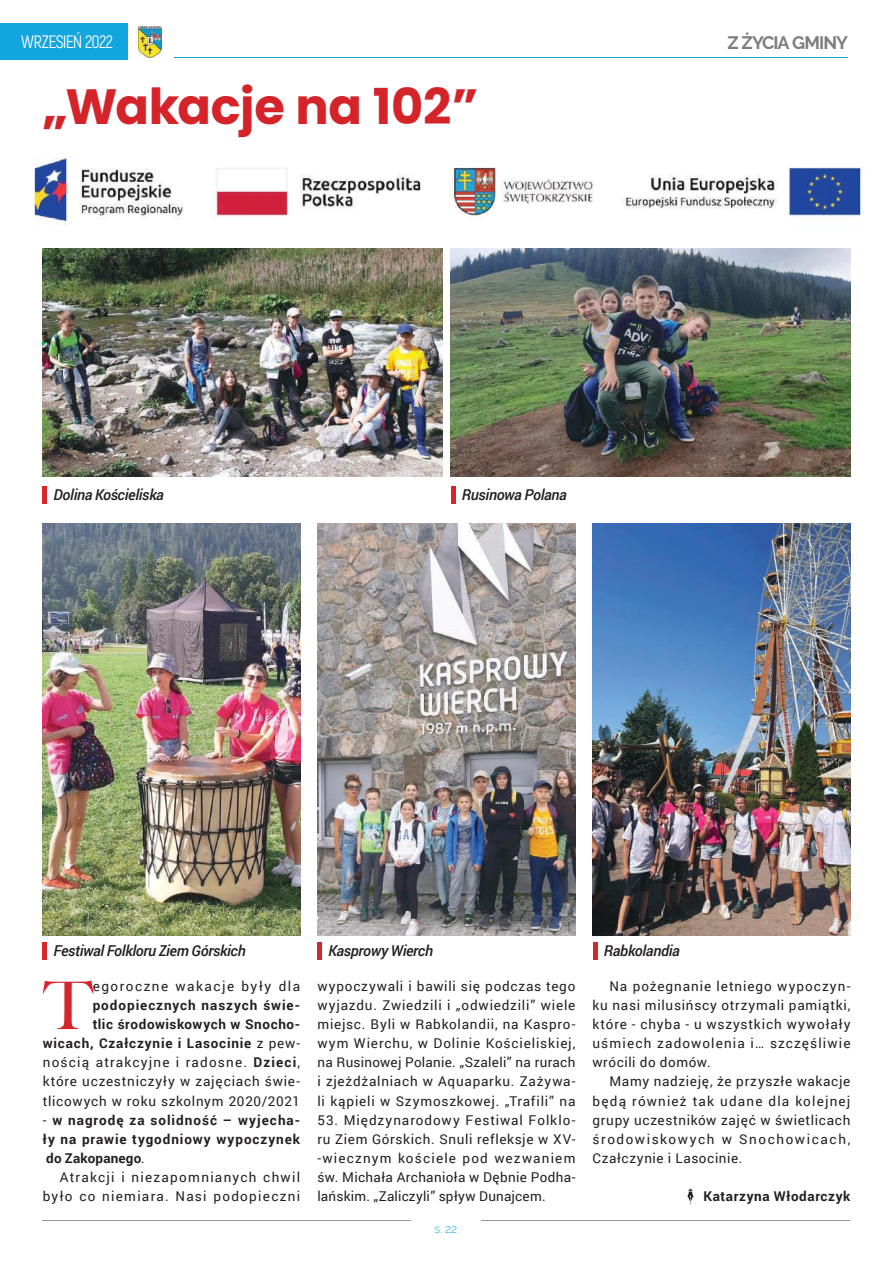
<style>
.page{position:relative;width:893px;height:1263px;background:#fff}
.page>*{position:absolute;margin:0;border:0;box-sizing:border-box;transform-origin:0 0}
.t1{font:500 66.6px "Big Caslon";color:#d7252c}
.t2{font:700 49.5px "Poppins";letter-spacing:-.01em;color:#d42429}
.t3{font:18px "Akrobat";letter-spacing:-.045em;color:#fff}
.t4{font:700 18px "Raleway";letter-spacing:-.05em;color:#7d7c7e}
.t5{font:italic 500 15px "Roboto";letter-spacing:-.025em;color:#241f1f}
.t6{font:13.5px/19.2px "Roboto";letter-spacing:.07em;color:#241f1f;text-align:justify}
.t7{font:700 13.5px/19.2px "Roboto";letter-spacing:.055em;color:#241f1f;text-align:justify}
.t8{font:13.5px/19.2px "Roboto";letter-spacing:.095em;color:#241f1f;text-align:right}
.t9{font:13.5px "Roboto";letter-spacing:.11em;color:#241f1f}
.t10{font:300 12px "Raleway";color:#13a5de}
.s1{font-weight:700}
.s2{font-weight:400}
</style>
<div class="page">
<img style="left:138px;top:26px;width:24px;height:31px">
<div style="left:0;top:23px;width:128px;height:37px;background:#13a5de"></div>
<hr style="left:174px;top:57px;width:674px;height:1px;background:#13a5de">
<hr style="left:43px;top:1221px;width:368px;height:1px;background:#9a978f">
<hr style="left:481px;top:1221px;width:368px;height:1px;background:#9a978f">
<hr style="left:43px;top:487px;width:4px;height:17px;background:#d7252c">
<hr style="left:43px;top:943px;width:4px;height:17px;background:#d7252c">
<div style="left:317px;top:943px;width:5px;height:17px;background:#d7252c"></div>
<hr style="left:593px;top:943px;width:4px;height:17px;background:#d7252c">
<hr style="left:451px;top:487px;width:4px;height:17px;background:#d7252c">
<img style="left:43px;top:248px;width:399px;height:228px">
<img style="left:43px;top:523px;width:257px;height:413px">
<img style="left:317px;top:523px;width:258px;height:413px">
<img style="left:592px;top:523px;width:258px;height:413px">
<img style="left:451px;top:248px;width:399px;height:228px">
<img style="left:33px;top:157px;width:830px;height:69px">
<svg style="left:687px;top:1188px;width:7px;height:16px"></svg>
<h3 class="t3" style="left:21px;top:31px;width:93px">WRZESIEŃ 2022</h3>
<h3 class="t4" style="left:728px;top:32px;width:122px">Z ŻYCIA GMINY</h3>
<h2 class="t2" style="left:43px;top:78px;width:437px">„Wakacje na 102”</h2>
<p class="t5" style="left:54px;top:484px;width:112px">Dolina Kościeliska</p>
<p class="t5" style="left:462px;top:484px;width:107px">Rusinowa Polana</p>
<p class="t5" style="left:54px;top:940px;width:194px">Festiwal Folkloru Ziem Górskich</p>
<p class="t5" style="left:329px;top:940px;width:106px">Kasprowy Wierch</p>
<p class="t5" style="left:604px;top:940px;width:78px">Rabkolandia</p>
<h1 class="t1" style="left:44px;top:951px;width:51px">T</h1>
<p class="t9" style="left:93px;top:976px;width:209px">egoroczne wakacje były dla</p>
<p class="t6" style="left:43px;top:995px;width:259px;text-align:right"><span class="s1">podopiecznych naszych świe-<br>tlic środowiskowych w Snocho&shy;wicach, Czałczynie i Lasocinie</span> z pew&shy;nością atrakcyjne i radosne. <span class="s1">Dzieci</span>, które uczestniczyły w zajęciach świe&shy;tlicowych w roku szkolnym 2020/2021</p>
<p class="t7" style="left:43px;top:1110px;width:259px"><span class="s2">-</span> w nagrodę za solidność – wyjecha&shy;ły na prawie tygodniowy wypoczynek do Zakopanego<span class="s2">.</span></p>
<p class="t8" style="left:43px;top:1167px;width:259px">Atrakcji i niezapomnianych chwil było co niemiara. Nasi podopieczni</p>
<p class="t6" style="left:317px;top:976px;width:259px">wypoczywali i bawili się podczas tego wyjazdu. Zwiedzili i „odwiedzili” wiele miejsc. Byli w Rabkolandii, na Kaspro&shy;wym Wierchu, w Dolinie Kościeliskiej, na Rusinowej Polanie. „Szaleli” na rurach i zjeżdżalniach w Aquaparku. Zażywa&shy;li kąpieli w Szymoszkowej. „Trafili” na</p>
<p class="t6" style="left:317px;top:1110px;width:259px">53. Międzynarodowy Festiwal Folklo&shy;ru Ziem Górskich. Snuli refleksje w XV--wiecznym kościele pod wezwaniem św. Michała Archanioła w Dębnie Podha&shy;lańskim. „Zaliczyli” spływ Dunajcem.</p>
<p class="t10" style="left:435px;top:1221px;width:24px">s. 22</p>
<p class="t6" style="left:592px;top:976px;width:259px;text-indent:17px">Na pożegnanie letniego wypoczyn&shy;ku nasi milusińscy otrzymali pamiątki, które - chyba - u wszystkich wywołały uśmiech zadowolenia i… szczęśliwie wrócili do domów.</p>
<p class="t6" style="left:592px;top:1071px;width:259px;text-indent:17px">Mamy nadzieję, że przyszłe wakacje będą również tak udane dla kolejnej grupy uczestników zajęć w świetlicach środowiskowych w Snochowicach, Czałczynie i Lasocinie.</p>
<p class="t7" style="left:703px;top:1186px;width:149px">Katarzyna Włodarczyk</p>
</div>
